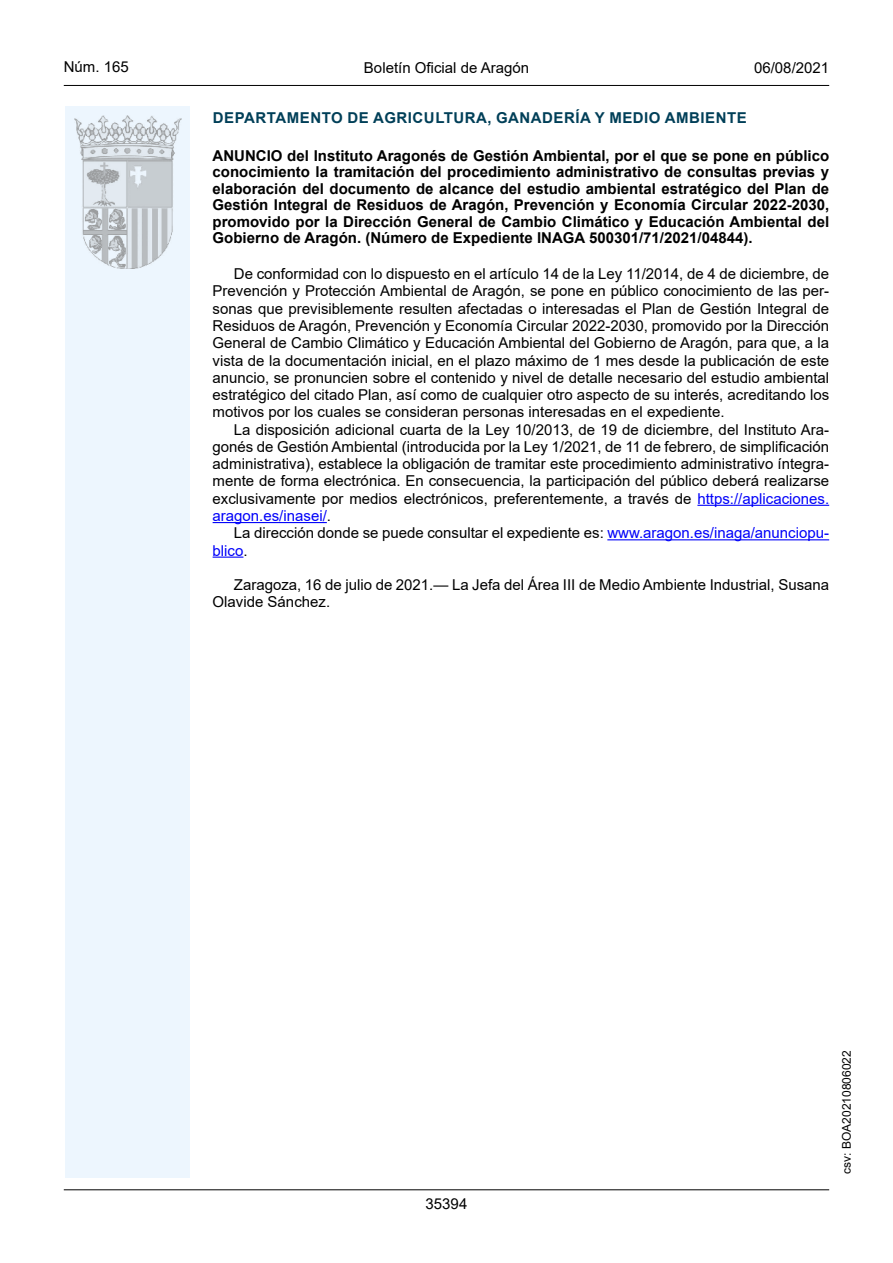
<style>
.page{position:relative;width:893px;height:1263px;background:#fff}
.page>*{position:absolute;margin:0;border:0;box-sizing:border-box;transform-origin:0 0}
.inicio_de_parrafo{font:15px/17.2px "Arial";color:#000;text-align:justify}
.Titulo_text{font:700 15px/16.5px "Arial";color:#000;text-align:justify}
.emisor_text{font:700 15px "Arial";letter-spacing:.035em;color:#003f58}
.estilo_head-c{font:15px "Arial";color:#000}
.estilo_head-d{font:15px "Arial MT2";color:#000}
.estilo_head-i{font:15px "Arial MT2";color:#000}
.numero_pagina{font:15px "Arial MT2";color:#000}
.estilo_head-i-2{font:12px "Arial MT2";color:#000}
.s1{color:#0000fa}
.s2{font-family:"Arial MT2"}
</style>
<div class="page">
<div style="left:65px;top:106px;width:125px;height:1072px;background:#edf6fe"></div>
<img style="left:75px;top:115px;width:106px;height:153px">
<hr style="left:64px;top:85px;width:765px;height:1px;background:#000">
<hr style="left:64px;top:1189px;width:765px;height:1px;background:#000">
<hr style="left:697px;top:505px;width:132px;height:1px;background:#0000fa">
<hr style="left:213px;top:522px;width:114px;height:1px;background:#0000fa">
<hr style="left:607px;top:539px;width:222px;height:1px;background:#0000fa">
<hr style="left:213px;top:557px;width:30px;height:1px;background:#0000fa">
<p class="estilo_head-i" style="left:64px;top:57px;width:67px">Núm. 165</p>
<p class="estilo_head-c" style="left:364px;top:57px;width:167px">Boletín Oficial de Aragón</p>
<p class="estilo_head-d" style="left:754px;top:57px;width:77px">06/08/2021</p>
<h5 class="emisor_text" style="left:213px;top:107px;width:535px">DEPARTAMENTO DE AGRICULTURA, GANADERÍA Y MEDIO AMBIENTE</h5>
<p class="Titulo_text" style="left:213px;top:147px;width:618px">ANUNCIO del Instituto Aragonés de Gestión Ambiental, por el que se pone en público conocimiento la tramitación del procedimiento administrativo de consultas previas y elaboración del documento de alcance del estudio ambiental estratégico del Plan de Gestión Integral de Residuos de Aragón, Prevención y Economía Circular 2022-2030, promovido por la Dirección General de Cambio Climático y Educación Ambiental del Gobierno de Aragón. (Número de Expediente INAGA 500301/71/2021/04844).</p>
<p class="inicio_de_parrafo" style="left:213px;top:265px;width:618px;text-indent:21px">De conformidad con lo dispuesto en el artículo 14 de la Ley 11/2014, de 4 de diciembre, de Prevención y Protección Ambiental de Aragón, se pone en público conocimiento de las per&shy;sonas que previsiblemente resulten afectadas o interesadas el Plan de Gestión Integral de Residuos de Aragón, Prevención y Economía Circular 2022-2030, promovido por la Dirección General de Cambio Climático y Educación Ambiental del Gobierno de Aragón, para que, a la vista de la documentación inicial, en el plazo máximo de 1 mes desde la publicación de este anuncio, se pronuncien sobre el contenido y nivel de detalle necesario del estudio ambiental estratégico del citado Plan, así como de cualquier otro aspecto de su interés, acreditando los motivos por los cuales se consideran personas interesadas en el expediente.</p>
<p class="inicio_de_parrafo" style="left:213px;top:421px;width:618px;text-indent:21px">La disposición adicional cuarta de la Ley 10/2013, de 19 de diciembre, del Instituto Ara&shy;gonés de Gestión Ambiental (introducida por la Ley 1/2021, de 11 de febrero, de simplificación administrativa), establece la obligación de tramitar este procedimiento administrativo íntegra&shy;mente de forma electrónica. En consecuencia, la participación del público deberá realizarse exclusivamente por medios electrónicos, preferentemente, a través de <span class="s1">https://aplicaciones. aragon.es/inasei/</span><span class="s2">.</span></p>
<p class="inicio_de_parrafo" style="left:213px;top:524px;width:618px;text-indent:21px">La dirección donde se puede consultar el expediente es: <span class="s1">www.aragon.es/inaga/anunciopu&shy;blico</span><span class="s2">.</span></p>
<p class="inicio_de_parrafo" style="left:213px;top:576px;width:618px;text-indent:21px">Zaragoza, 16 de julio de 2021.— La Jefa del Área III de Medio Ambiente Industrial, Susana<br>Olavide Sánchez.</p>
<p class="numero_pagina" style="left:426px;top:1193px;width:43px">35394</p>
<p class="estilo_head-i-2" style="left:838px;top:1174px;width:125px;rotate:-90deg">csv: BOA20210806022</p>
</div>
